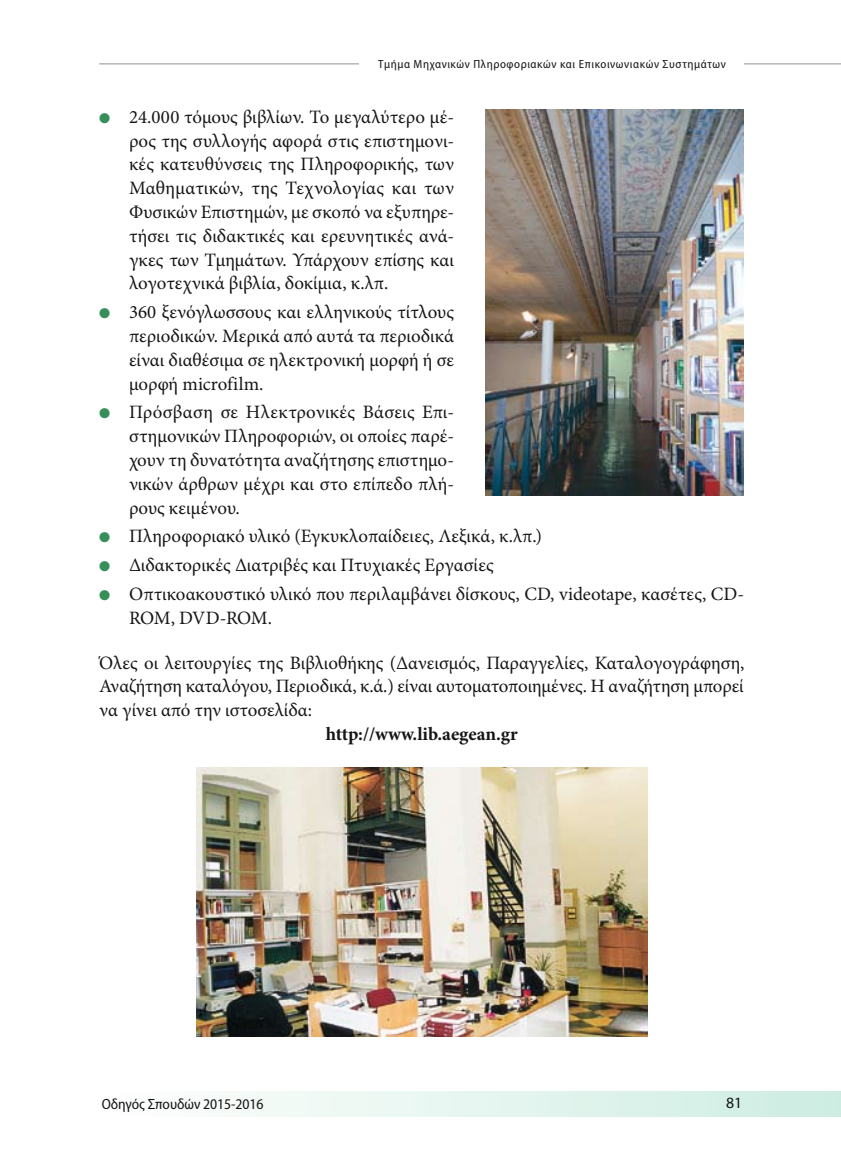
<style>
.page{position:relative;width:841px;height:1161px;background:#fff}
.page>*{position:absolute;margin:0;border:0;box-sizing:border-box;transform-origin:0 0}
.t1{font:18.9px/23.8px "Minion Pro";color:#141515;text-align:justify}
.t2{font:700 18.9px "Minion Pro";letter-spacing:-.005em;color:#141515}
.t3{font:15.75px "Myriad Pro";color:#141515}
.t4{font:semi-condensed 14.88px "Myriad Pro";letter-spacing:-.005em;color:#141515}
.t5{font:semi-condensed 11.9px "Myriad Pro";letter-spacing:.05em;color:#141515}
.s1{color:#368e58}
</style>
<div class="page">
<hr style="left:99px;top:63px;width:742px;height:1px;background:#989898">
<div style="left:360px;top:55px;width:384px;height:18px;background:#fff"></div>
<div style="left:99px;top:1091px;width:742px;height:25px;background:linear-gradient(to right,#fffefe,#cdede2)"></div>
<img style="left:196px;top:767px;width:451px;height:270px">
<img style="left:486px;top:109px;width:257px;height:386px">
<p class="t5" style="left:378px;top:58px;width:349px">Τμήμα Μηχανικών Πληροφοριακών και Επικοινωνιακών Συστημάτων</p>
<p class="t1" style="left:129px;top:106px;width:327px;text-indent:-30px"><span class="s1">●</span> 24.000 τόμους βιβλίων. Το μεγαλύτερο μέ&shy;ρος της συλλογής αφορά στις επιστημονι&shy;κές κατευθύνσεις της Πληροφορικής, των Μαθηματικών, της Τεχνολογίας και των Φυσικών Επιστημών, με σκοπό να εξυπηρε&shy;τήσει τις διδακτικές και ερευνητικές ανά&shy;γκες των Τμημάτων. Υπάρχουν επίσης και λογοτεχνικά βιβλία, δοκίμια, κ.λπ.</p>
<p class="t1" style="left:129px;top:301px;width:327px;text-indent:-30px"><span class="s1">●</span> 360 ξενόγλωσσους και ελληνικούς τίτλους περιοδικών. Μερικά από αυτά τα περιοδικά είναι διαθέσιμα σε ηλεκτρονική μορφή ή σε μορφή microfilm.</p>
<p class="t1" style="left:129px;top:401px;width:327px;text-indent:-30px"><span class="s1">●</span> Πρόσβαση σε Ηλεκτρονικές Βάσεις Επι&shy;στημονικών Πληροφοριών, οι οποίες παρέ&shy;χουν τη δυνατότητα αναζήτησης επιστημο&shy;νικών άρθρων μέχρι και στο επίπεδο πλή&shy;ρους κειμένου.</p>
<p class="t1" style="left:99px;top:525px;width:444px"><span class="s1">●</span> Πληροφοριακό υλικό (Εγκυκλοπαίδειες, Λεξικά, κ.λπ.)</p>
<p class="t1" style="left:99px;top:554px;width:396px"><span class="s1">●</span> Διδακτορικές Διατριβές και Πτυχιακές Εργασίες</p>
<p class="t1" style="left:129px;top:583px;width:617px;text-indent:-30px"><span class="s1">●</span> Οπτικοακουστικό υλικό που περιλαμβάνει δίσκους, CD, videotape, κασέτες, CD-<br>ROM, DVD-ROM.</p>
<p class="t1" style="left:99px;top:651px;width:647px">Όλες οι λειτουργίες της Βιβλιοθήκης (Δανεισμός, Παραγγελίες, Καταλογογράφηση, Αναζήτηση καταλόγου, Περιοδικά, κ.ά.) είναι αυτοματοποιημένες. Η αναζήτηση μπορεί να γίνει από την ιστοσελίδα:</p>
<p class="t2" style="left:326px;top:723px;width:194px">http://www.lib.aegean.gr</p>
<p class="t4" style="left:102px;top:1095px;width:163px">Οδηγός Σπουδών 2015-2016</p>
<p class="t3" style="left:726px;top:1094px;width:18px">81</p>
</div>
